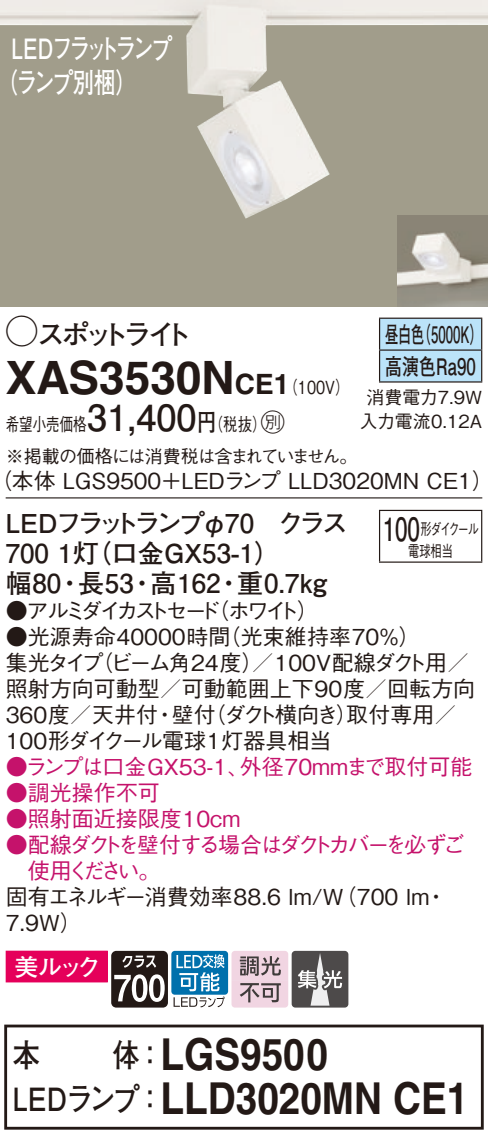
<style>
.page{position:relative;width:488px;height:1141px;background:#fff}
.page>*{position:absolute;margin:0;border:0;box-sizing:border-box;transform-origin:0 0}
.t1{font:700 46px "Helvetica LT Std";color:#231916}
.t2{font:700 44px "Helvetica LT Std";color:#231916;scale:.88 1}
.t3{font:700 36px "Futo Go B101 Pro";color:#231916}
.t4{font:700 32px "Futo Go B101 Pro";color:#231916;scale:.85 1}
.t5{font:700 32px "Futo Go B101 Pro";color:#231916;scale:.7 1}
.t6{font:700 28px/34px "Futo Go B101 Pro";letter-spacing:-.12em;color:#fff;scale:.75 1}
.t7{font:700 28px "Futo Go B101 Pro";letter-spacing:-.195em;color:#231916}
.t8{font:700 28px "Helvetica LT Std";color:#231916}
.t9{font:700 26px "Futo Go B101 Pro";color:#231916}
.t10{font:700 26px "Futo Go B101 Pro";letter-spacing:-.145em;color:#231916}
.t11{font:24px "Futo Go B101 Pro Bold 90 pv RKSJ H";color:#fff}
.t12{font:24px "Ford Classification 1";color:#231916}
.t13{font:700 22.8px/32px "Futo Go B101 Pro";color:#231916;scale:.58 1}
.t14{font:500 22px/26px "Gothic BBB Pro";color:#231916}
.t15{font:500 22px "Gothic BBB Pro";color:#c5126b}
.t16{font:500 22px/26px "Gothic BBB Pro";letter-spacing:-.145em;color:#c5126b}
.t17{font:500 22px/26px "Gothic BBB Pro";letter-spacing:-.135em;color:#231916}
.t18{font:500 22px "Gothic BBB Pro";letter-spacing:-.04em;color:#231916}
.t19{font:500 18px/31.6px "Gothic BBB Pro";letter-spacing:-.04em;color:#231916;scale:.75 1}
.t20{font:500 18px/24px "Gothic BBB Pro";color:#231916;text-align:center}
.t21{font:500 18px "Gothic BBB Pro";color:#231916;scale:.8 1}
.t22{font:500 16px "Gothic BBB Pro";letter-spacing:-.11em;color:#231916;scale:.7 1}
.s1{font-family:"Ford Classification 1";font-weight:400;font-size:32px}
.s2{font-size:46px}
.s3{font-family:"Helvetica LT Std";font-weight:700;font-size:28px}
.s4{font-family:"Gothic BBB Pro";font-weight:500;font-size:18px}
.s5{font-family:"Futo Go B101 Pro";font-weight:700;font-size:24px}
</style>
<div class="page">
<div style="left:0;top:0;width:488px;height:306px;background:#a19d8b"></div>
<img style="left:0;top:0;width:488px;height:219px">
<img style="left:397px;top:215px;width:91px;height:91px">
<div style="left:380px;top:319px;width:101px;height:62px;background:#bbe3f9"></div>
<hr style="left:379px;top:317px;width:103px;height:2px;background:#231916">
<hr style="left:379px;top:319px;width:1px;height:30px;background:#231916">
<hr style="left:481px;top:319px;width:1px;height:30px;background:#231916">
<hr style="left:379px;top:349px;width:103px;height:2px;background:#231916">
<hr style="left:379px;top:351px;width:1px;height:30px;background:#231916">
<hr style="left:481px;top:351px;width:1px;height:30px;background:#231916">
<hr style="left:379px;top:381px;width:103px;height:2px;background:#231916">
<hr style="left:6px;top:497px;width:476px;height:1px;background:#231916">
<hr style="left:379px;top:511px;width:1px;height:50px;background:#231916">
<hr style="left:379px;top:510px;width:103px;height:1px;background:#231916">
<hr style="left:481px;top:511px;width:1px;height:50px;background:#231916">
<hr style="left:379px;top:561px;width:103px;height:2px;background:#231916">
<div style="left:171px;top:950px;width:57px;height:44px;background:#0070ac;border-radius:3px"></div>
<svg style="left:6px;top:950px;width:218px;height:57px"></svg>
<svg style="left:231px;top:951px;width:114px;height:56px;background:#aa9da2"></svg>
<div style="left:291px;top:950px;width:57px;height:57px;border:2px solid #4d4a4a;border-radius:3px"></div>
<div style="left:4px;top:1024px;width:479px;height:105px;border:3px solid #231916"></div>
<p class="t6" style="left:-4px;top:27px;width:236px;text-indent:15px">LEDフラットランプ（ランプ別梱(</p>
<p class="t7" style="left:6px;top:312px;width:188px"><span class="s1">A</span>スポットライト</p>
<p class="t13" style="left:417px;top:315px;width:115px">（5000 (K</p>
<p class="t13" style="left:385px;top:315px;width:158px">昼白色<br>高演色Ra90</p>
<p class="t20" style="left:359px;top:383px;width:124px">消費電力7.9W入力電流0.12A</p>
<h1 class="t1" style="left:6px;top:349px;width:197px">XAS3530</h1>
<p class="t8" style="left:201px;top:367px;width:74px"><span class="s2">N</span>CE</p>
<p class="t21" style="left:274px;top:372px;width:96px">（<span class="s3">1</span> 100 (V</p>
<h3 class="t3" style="left:87px;top:389px;width:111px">31,400</h3>
<p class="t12" style="left:252px;top:410px;width:34px">C<span class="s4">）</span></p>
<p class="t21" style="left:197px;top:410px;width:70px">（<span class="s5">円</span>税抜</p>
<p class="t19" style="left:6px;top:406px;width:470px">希望小売価格<br>※掲載の価格には消費税は含まれていません。</p>
<p class="t14" style="left:-10px;top:465px;width:505px">（本体 LGS9500＋LEDランプ LLD3020MN CE1(</p>
<p class="t10" style="left:6px;top:502px;width:343px">LEDフラットランプφ70　クラス</p>
<p class="t9" style="left:6px;top:532px;width:276px">700 （灯1 口金GX53-1(</p>
<p class="t9" style="left:237px;top:562px;width:91px">重0.7kg</p>
<p class="t9" style="left:6px;top:562px;width:57px">幅80</p>
<p class="t9" style="left:150px;top:562px;width:72px">高162</p>
<p class="t9" style="left:78px;top:562px;width:57px">長53</p>
<p class="t9" style="left:57px;top:562px;width:27px">・</p>
<p class="t9" style="left:129px;top:562px;width:27px">・</p>
<p class="t9" style="left:216px;top:562px;width:27px">・</p>
<h3 class="t5" style="left:382px;top:504px;width:55px">100</h3>
<p class="t22" style="left:408px;top:538px;width:66px">電球相当</p>
<p class="t22" style="left:420px;top:516px;width:85px">形ダイクール</p>
<p class="t14" style="left:207px;top:595px;width:113px">（ホワイト(</p>
<p class="t17" style="left:219px;top:595px;width:203px;text-indent:-213px">●アルミダイカストセード<br>（光束維持率70％(</p>
<p class="t14" style="left:6px;top:621px;width:226px">●光源寿命40000時間</p>
<p class="t18" style="left:92px;top:645px;width:173px">（ビーム角24度）</p>
<p class="t14" style="left:6px;top:647px;width:99px">集光タイプ</p>
<p class="t14" style="left:6px;top:673px;width:471px">照射方向可動型／可動範囲上下90度／回転方向</p>
<p class="t14" style="left:204px;top:699px;width:254px">（ダクト横向き取付専用／</p>
<p class="t14" style="left:252px;top:647px;width:218px">／100V配線ダクト用／</p>
<p class="t14" style="left:336px;top:699px;width:23px">）</p>
<p class="t14" style="left:6px;top:699px;width:327px">360度／天井付<br>100形ダイクール電球1灯器具相当</p>
<p class="t15" style="left:240px;top:749px;width:234px">外径70mmまで取付可能</p>
<p class="t14" style="left:172px;top:699px;width:45px">壁付</p>
<p class="t14" style="left:154px;top:699px;width:23px">・</p>
<p class="t15" style="left:6px;top:749px;width:245px">●ランプは口金GX53-1、</p>
<p class="t15" style="left:6px;top:775px;width:156px">●調光操作不可</p>
<p class="t15" style="left:6px;top:801px;width:236px">●照射面近接限度10cm</p>
<p class="t16" style="left:28px;top:829px;width:439px;text-indent:-22px">●配線ダクトを壁付する場合はダクトカバーを必ずご使用ください。</p>
<p class="t14" style="left:425px;top:881px;width:23px">・</p>
<p class="t14" style="left:6px;top:881px;width:425px">固有エネルギー消費効率88.6 lm （W/ 700 lm<br>7.9W(</p>
<p class="t11" style="left:14px;top:947px;width:88px">美ルック</p>
<h3 class="t4" style="left:13px;top:1029px;width:34px">本</h3>
<h3 class="t4" style="left:113px;top:1029px;width:62px">体：</h3>
<h2 class="t2" style="left:160px;top:1027px;width:192px">LGS9500</h2>
<h3 class="t4" style="left:13px;top:1073px;width:179px">LEDランプ：</h3>
<h2 class="t2" style="left:160px;top:1071px;width:351px">LLD3020MN CE1</h2>
</div>
